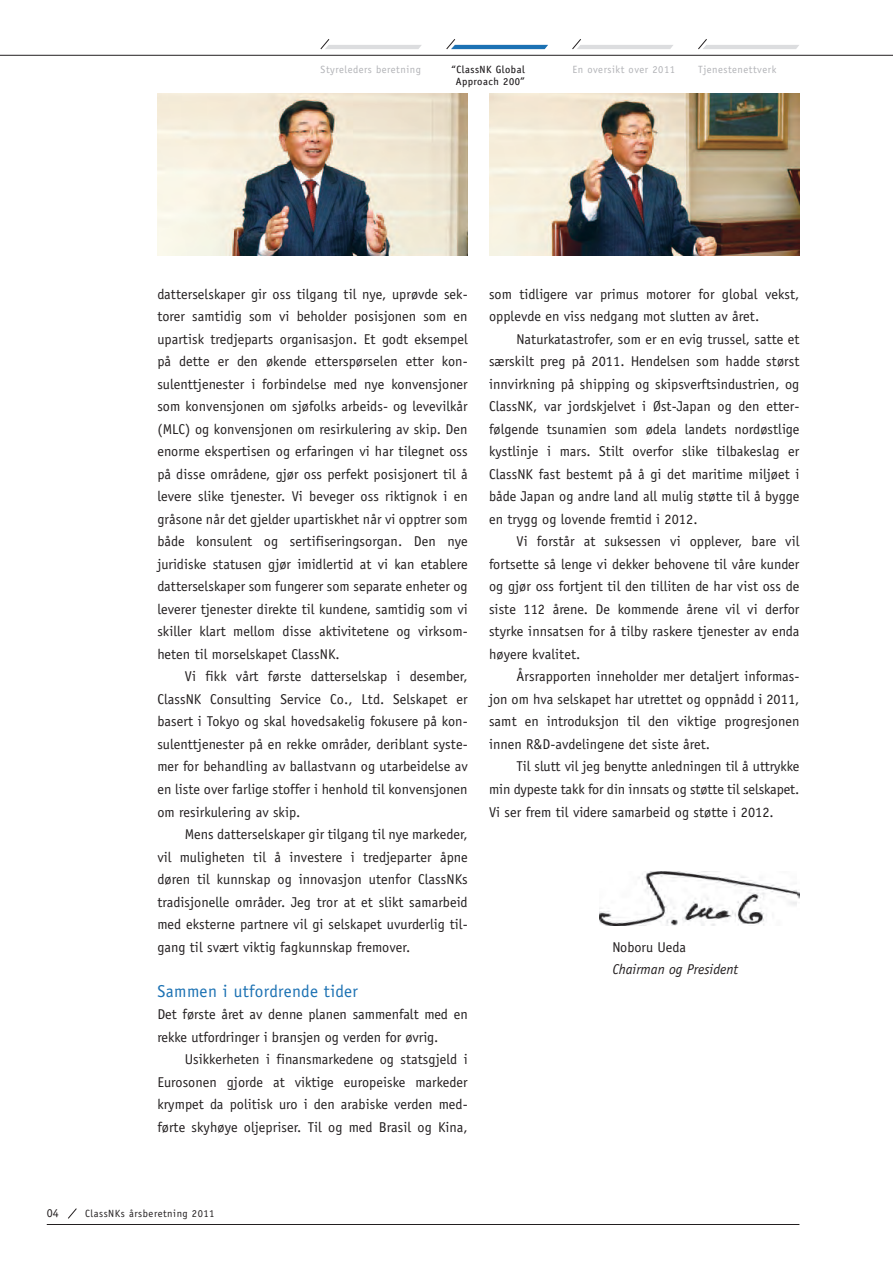
<style>
.page{position:relative;width:893px;height:1263px;background:#fff}
.page>*{position:absolute;margin:0;border:0;box-sizing:border-box;transform-origin:0 0}
.t1{font:17.25px "Officina Sans";letter-spacing:.025em;color:#1b71b3}
.t2{font:14.25px/22.5px "Officina Sans";letter-spacing:.005em;color:#231f20;text-align:justify}
.t3{font:italic 14.25px "Officina Sans";color:#231f20}
.t4{font:12px "Officina Sans";color:#231f20}
.t5{font:10.5px "Officina Sans";letter-spacing:.05em;color:#b2b3b7}
.t6{font:10.5px "Officina Sans";letter-spacing:.05em;color:#231f20}
</style>
<div class="page">
<img style="left:600px;top:871px;width:200px;height:55px">
<img style="left:157px;top:94px;width:311px;height:161px">
<img style="left:489px;top:94px;width:310px;height:161px">
<svg style="left:68px;top:1208px;width:9px;height:11px"></svg>
<hr style="left:47px;top:1224px;width:752px;height:1px;background:#231f20">
<svg style="left:698px;top:39px;width:101px;height:11px"></svg>
<svg style="left:320px;top:39px;width:102px;height:11px"></svg>
<svg style="left:572px;top:39px;width:101px;height:11px"></svg>
<svg style="left:446px;top:39px;width:102px;height:11px"></svg>
<hr style="left:0;top:55px;width:893px;height:1px;background:#231f20">
<p class="t5" style="left:321px;top:63px;width:102px">Styreleders beretning</p>
<p class="t6" style="left:452px;top:63px;width:75px">“ClassNK Global</p>
<p class="t5" style="left:572px;top:63px;width:104px">En oversikt over 2011</p>
<p class="t5" style="left:698px;top:63px;width:80px">Tjenestenettverk</p>
<p class="t6" style="left:456px;top:75px;width:71px">Approach 200”</p>
<p class="t2" style="left:157px;top:283px;width:312px">datterselskaper gir oss tilgang til nye, uprøvde sek&shy;torer samtidig som vi beholder posisjonen som en upartisk tredjeparts organisasjon. Et godt eksempel på dette er den økende etterspørselen etter kon&shy;sulenttjenester i forbindelse med nye konvensjoner som konvensjonen om sjøfolks arbeids- og levevilkår (MLC) og konvensjonen om resirkulering av skip. Den enorme ekspertisen og erfaringen vi har tilegnet oss på disse områdene, gjør oss perfekt posisjonert til å levere slike tjenester. Vi beveger oss riktignok i en gråsone når det gjelder upartiskhet når vi opptrer som både konsulent og sertifiseringsorgan. Den nye juridiske statusen gjør imidlertid at vi kan etablere datterselskaper som fungerer som separate enheter og leverer tjenester direkte til kundene, samtidig som vi skiller klart mellom disse aktivitetene og virksom&shy;heten til morselskapet ClassNK.</p>
<p class="t2" style="left:157px;top:665px;width:312px;text-indent:28px">Vi fikk vårt første datterselskap i desember, ClassNK Consulting Service Co., Ltd. Selskapet er basert i Tokyo og skal hovedsakelig fokusere på kon&shy;sulenttjenester på en rekke områder, deriblant syste&shy;mer for behandling av ballastvann og utarbeidelse av en liste over farlige stoffer i henhold til konvensjonen om resirkulering av skip.</p>
<p class="t2" style="left:157px;top:823px;width:312px;text-indent:28px">Mens datterselskaper gir tilgang til nye markeder, vil muligheten til å investere i tredjeparter åpne døren til kunnskap og innovasjon utenfor ClassNKs tradisjonelle områder. Jeg tror at et slikt samarbeid med eksterne partnere vil gi selskapet uvurderlig til&shy;gang til svært viktig fagkunnskap fremover.</p>
<p class="t1" style="left:157px;top:980px;width:202px">Sammen i utfordrende tider</p>
<p class="t2" style="left:157px;top:1003px;width:312px">Det første året av denne planen sammenfalt med en rekke utfordringer i bransjen og verden for øvrig.</p>
<p class="t2" style="left:157px;top:1048px;width:312px;text-indent:28px">Usikkerheten i finansmarkedene og statsgjeld i Eurosonen gjorde at viktige europeiske markeder krympet da politisk uro i den arabiske verden med&shy;førte skyhøye oljepriser. Til og med Brasil og Kina,</p>
<p class="t2" style="left:489px;top:283px;width:312px">som tidligere var primus motorer for global vekst, opplevde en viss nedgang mot slutten av året.</p>
<p class="t2" style="left:489px;top:328px;width:312px;text-indent:28px">Naturkatastrofer, som er en evig trussel, satte et særskilt preg på 2011. Hendelsen som hadde størst innvirkning på shipping og skipsverftsindustrien, og ClassNK, var jordskjelvet i Øst-Japan og den etter&shy;følgende tsunamien som ødela landets nordøstlige kystlinje i mars. Stilt overfor slike tilbakeslag er ClassNK fast bestemt på å gi det maritime miljøet i både Japan og andre land all mulig støtte til å bygge en trygg og lovende fremtid i 2012.</p>
<p class="t2" style="left:489px;top:530px;width:312px;text-indent:28px">Vi forstår at suksessen vi opplever, bare vil fortsette så lenge vi dekker behovene til våre kunder og gjør oss fortjent til den tilliten de har vist oss de siste 112 årene. De kommende årene vil vi derfor styrke innsatsen for å tilby raskere tjenester av enda høyere kvalitet.</p>
<p class="t2" style="left:489px;top:665px;width:312px;text-indent:28px">Årsrapporten inneholder mer detaljert informas&shy;jon om hva selskapet har utrettet og oppnådd i 2011, samt en introduksjon til den viktige progresjonen innen R&amp;D-avdelingene det siste året.</p>
<p class="t2" style="left:489px;top:755px;width:312px;text-indent:28px">Til slutt vil jeg benytte anledningen til å uttrykke min dypeste takk for din innsats og støtte til selskapet.<br>Vi ser frem til videre samarbeid og støtte i 2012.</p>
<p class="t2" style="left:612px;top:935px;width:75px">Noboru Ueda</p>
<p class="t3" style="left:612px;top:961px;width:128px">Chairman og President</p>
<p class="t4" style="left:47px;top:1206px;width:13px">04</p>
<p class="t6" style="left:85px;top:1207px;width:131px">ClassNKs årsberetning 2011</p>
</div>
